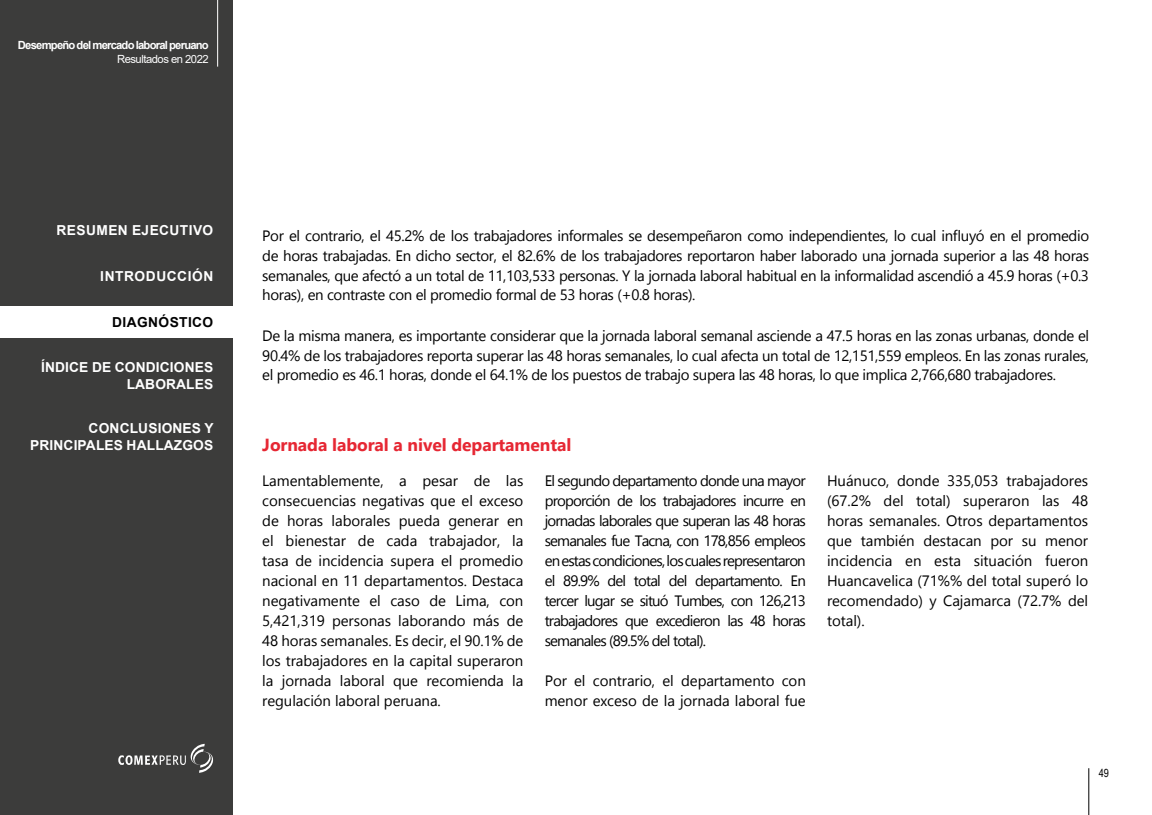
<style>
.page{position:relative;width:1152px;height:815px;background:#fff}
.page>*{position:absolute;margin:0;border:0;box-sizing:border-box;transform-origin:0 0}
.t1{font:700 17.5px "Gadugi";letter-spacing:-.005em;color:#e62733}
.t2{font:15px/20px "Gadugi";letter-spacing:-.005em;color:#000;text-align:justify}
.t3{font:700 13.75px/16.2px "Arial";letter-spacing:.01em;color:#fff;text-align:right}
.t4{font:700 13.75px "Arial";letter-spacing:.03em;color:#fff}
.t5{font:700 13.75px "Arial";letter-spacing:.04em;color:#fff}
.t6{font:700 13.75px "Arial";letter-spacing:.03em;color:#000}
.t7{font:700 11.25px "Arial";letter-spacing:-.07em;color:#fff}
.t8{font:11.25px "Arial";letter-spacing:-.04em;color:#fff}
.t9{font:11.25px "Arial Narrow";color:#000}
</style>
<div class="page">
<hr style="left:1088px;top:768px;width:1px;height:47px;background:#000">
<div style="left:0;top:0;width:232px;height:815px;background:#3c3c3b"></div>
<svg style="left:118px;top:744px;width:95px;height:29px"></svg>
<hr style="left:217px;top:0;width:1px;height:67px;background:#fff">
<div style="left:0;top:306px;width:232px;height:32px;background:#fff"></div>
<p class="t7" style="left:18px;top:37px;width:192px">Desempeño del mercado laboral peruano</p>
<p class="t8" style="left:117px;top:51px;width:93px">Resultados en 2022</p>
<p class="t4" style="left:57px;top:220px;width:158px">RESUMEN EJECUTIVO</p>
<p class="t5" style="left:100px;top:266px;width:114px">INTRODUCCIÓN</p>
<p class="t6" style="left:112px;top:312px;width:103px">DIAGNÓSTICO</p>
<p class="t3" style="left:41px;top:360px;width:174px">ÍNDICE DE CONDICIONES<br>LABORALES</p>
<p class="t3" style="left:30px;top:421px;width:185px">CONCLUSIONES Y<br>PRINCIPALES HALLAZGOS</p>
<p class="t2" style="left:262px;top:225px;width:828px">Por el contrario, el 45.2% de los trabajadores informales se desempeñaron como independientes, lo cual influyó en el promedio de horas trabajadas. En dicho sector, el 82.6% de los trabajadores reportaron haber laborado una jornada superior a las 48 horas semanales, que afectó a un total de 11,103,533 personas. Y la jornada laboral habitual en la informalidad ascendió a 45.9 horas (+0.3 horas), en contraste con el promedio formal de 53 horas (+0.8 horas).</p>
<p class="t2" style="left:262px;top:325px;width:828px">De la misma manera, es importante considerar que la jornada laboral semanal asciende a 47.5 horas en las zonas urbanas, donde el 90.4% de los trabajadores reporta superar las 48 horas semanales, lo cual afecta un total de 12,151,559 empleos. En las zonas rurales, el promedio es 46.1 horas, donde el 64.1% de los puestos de trabajo supera las 48 horas, lo que implica 2,766,680 trabajadores.</p>
<p class="t1" style="left:262px;top:434px;width:311px">Jornada laboral a nivel departamental</p>
<p class="t2" style="left:262px;top:470px;width:263px">Lamentablemente, a pesar de las consecuencias negativas que el exceso de horas laborales pueda generar en el bienestar de cada trabajador, la tasa de incidencia supera el promedio nacional en 11 departamentos. Destaca negativamente el caso de Lima, con 5,421,319 personas laborando más de 48 horas semanales. Es decir, el 90.1% de los trabajadores en la capital superaron la jornada laboral que recomienda la regulación laboral peruana.</p>
<p class="t2" style="left:544px;top:470px;width:263px">El segundo departamento donde una mayor proporción de los trabajadores incurre en jornadas laborales que superan las 48 horas semanales fue Tacna, con 178,856 empleos en estas condiciones, los cuales representaron el 89.9% del total del departamento. En tercer lugar se situó Tumbes, con 126,213 trabajadores que excedieron las 48 horas semanales (89.5% del total).</p>
<p class="t2" style="left:544px;top:670px;width:263px">Por el contrario, el departamento con menor exceso de la jornada laboral fue</p>
<p class="t2" style="left:827px;top:470px;width:263px">Huánuco, donde 335,053 trabajadores (67.2% del total) superaron las 48 horas semanales. Otros departamentos que también destacan por su menor incidencia en esta situación fueron Huancavelica (71%% del total superó lo recomendado) y Cajamarca (72.7% del total).</p>
<p class="t9" style="left:1098px;top:765px;width:12px">49</p>
</div>
